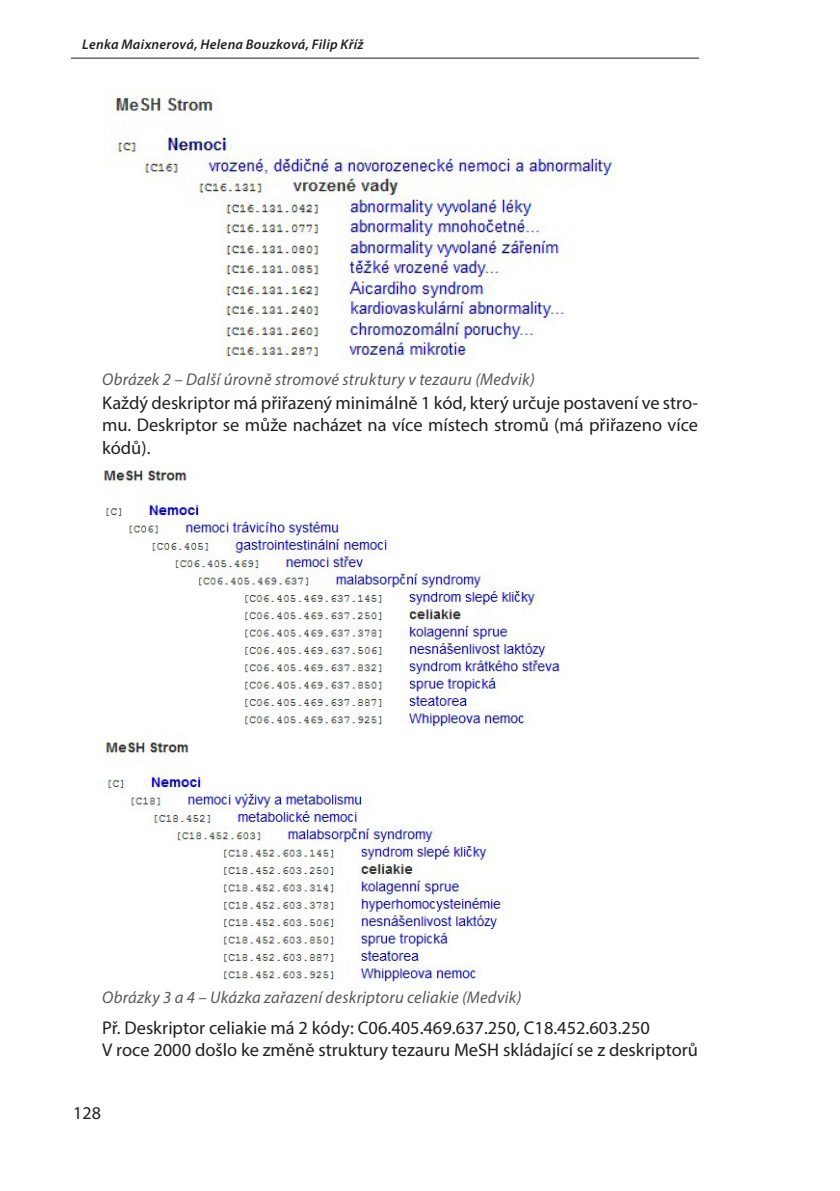
<style>
.page{position:relative;width:840px;height:1191px;background:#fff}
.page>*{position:absolute;margin:0;border:0;box-sizing:border-box;transform-origin:0 0}
.prvni_odstavec{font:18.4px/22px "Myriad Pro";color:#231f20;text-align:justify}
.t1{font:18px "Myriad Pro";color:#231f20}
.t2{font:italic 17px "Myriad Pro";letter-spacing:.015em;color:#57585a}
.t3{font:italic 600 14px "Myriad Pro";letter-spacing:.02em;color:#231f20}
</style>
<div class="page">
<hr style="left:71px;top:58px;width:627px;height:1px;background:#231f20">
<img style="left:107px;top:88px;width:508px;height:272px">
<img style="left:103px;top:463px;width:464px;height:264px">
<img style="left:98px;top:733px;width:414px;height:249px">
<p class="t3" style="left:82px;top:35px;width:282px">Lenka Maixnerová, Helena Bouzková, Filip Kříž</p>
<p class="t2" style="left:102px;top:368px;width:434px">Obrázek 2 – Další úrovně stromové struktury v tezauru (Medvik)</p>
<p class="prvni_odstavec" style="left:102px;top:392px;width:597px">Každý deskriptor má přiřazený minimálně 1 kód, který určuje postavení ve stro&shy;mu. Deskriptor se může nacházet na více místech stromů (má přiřazeno více kódů).</p>
<p class="t2" style="left:102px;top:987px;width:420px">Obrázky 3 a 4 – Ukázka zařazení deskriptoru celiakie (Medvik)</p>
<p class="prvni_odstavec" style="left:102px;top:1016px;width:549px">Př. Deskriptor celiakie má 2 kódy: C06.405.469.637.250, C18.452.603.250</p>
<p class="prvni_odstavec" style="left:102px;top:1038px;width:597px">V roce 2000 došlo ke změně struktury tezauru MeSH skládající se z deskriptorů</p>
<p class="t1" style="left:73px;top:1102px;width:29px">128</p>
</div>
